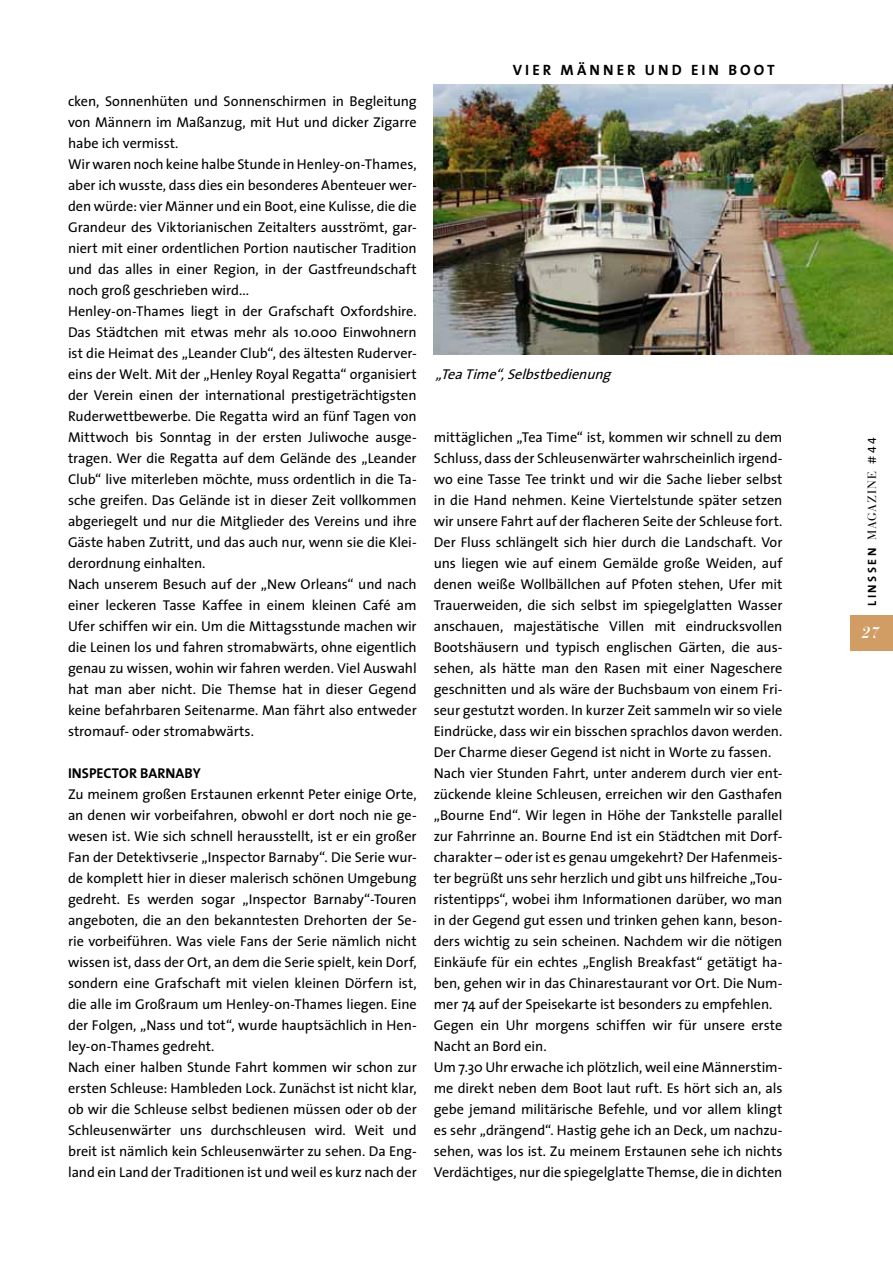
<style>
.page{position:relative;width:893px;height:1263px;background:#fff}
.page>*{position:absolute;margin:0;border:0;box-sizing:border-box;transform-origin:0 0}
.t1{font:italic 700 16.05px "Bauer Bodoni";color:#fff}
.t2{font:700 15px "The Sans";letter-spacing:.205em;color:#000}
.t3{font:14.25px/21px "The Sans";letter-spacing:-.005em;color:#000}
.t4{font:italic 14.25px "The Sans";color:#000}
.t5{font:700 14.25px "The Sans";letter-spacing:.005em;color:#000}
.t6{font:12px "Bauer Bodoni";letter-spacing:.085em;color:#000}
.s1{font-family:"The Sans";font-weight:700}
.s2{font-family:"The Sans"}
.s3{font-family:"The Sans Expert"}
</style>
<div class="page">
<img style="left:434px;top:85px;width:459px;height:269px">
<div style="left:850px;top:615px;width:43px;height:36px;background:#d19d65"></div>
<p class="t3" style="left:68px;top:90px;width:350px">cken, Sonnenhüten und Sonnenschirmen in Begleitung von Männern im Maßanzug, mit H ut und dicker Zigarre habe ich vermisst.<br>Wir waren noch keine halbe Stunde in Henley-on-Thames, aber ich wusste, dass dies ein besonderes Abenteuer wer&shy;den würde: vier Männer und ein Boot, eine Kulisse, die die Grandeur des Viktorianischen Zeitalters ausströmt, gar&shy;niert mit einer ordentlichen Portion nautischer Tradition und das alles in einer Region, in der Gastfreundschaft noch groß geschrieben wird...<br>Henley-on-Thames liegt in der Grafschaft Oxfordshire.<br>Das Städtchen mit etwas mehr als 10.000 Einwohnern ist die Heimat des „Leander Club“, des ältesten Ruderver&shy;eins der Welt. Mit der „Henley Royal Regatta“ organisiert der Verein einen der international prestigeträchtigsten Ruderwettbewerbe. Die Regatta wird an fünf Tagen von Mittwoch bis Sonntag in der ersten Juliwoche ausge&shy;tragen. Wer die Regatta auf dem Gelände des „Leander Club“ live miterleben möchte, muss ordentlich in die Ta&shy;sche greifen. Das Gelände ist in dieser Zeit vollkommen abgeriegelt und nur die Mitglieder des Vereins und ihre Gäste haben Zutritt, und das auch nur, wenn sie die Klei&shy;derordnung einhalten.<br>Nach unserem Besuch auf der „New Orleans“ und nach einer leckeren Tasse Kaffee in einem kleinen Café am Ufer schiffen wir ein. Um die Mittagsstunde machen wir die Leinen los und fahren stromabwärts, ohne eigentlich genau zu wissen, wohin wir fahren werden. Viel Auswahl hat man aber nicht. Die Themse hat in dieser Gegend keine befahrbaren Seitenarme. Man fährt also entweder stromauf- oder stromabwärts.</p>
<p class="t5" style="left:68px;top:761px;width:117px">INSPECTOR BARNABY</p>
<p class="t3" style="left:68px;top:783px;width:350px">Zu meinem großen Erstaunen erkennt Peter einige Orte, an denen wir vorbeifahren, obwohl er dort noch nie ge&shy;wesen ist. Wie sich schnell herausstellt, ist er ein großer Fan der Detektivserie „I nspector Barnaby“. Die Serie wur&shy;de komplett hier in dieser malerisch schönen Umgebung gedreht. Es werden sogar „I nspector Barnaby“-Touren angeboten, die an den bekanntesten Drehorten der Se&shy;rie vorbeiführen. Was viele Fans der Serie nämlich nicht wissen ist, dass der Ort, an dem die Serie spielt, kein Dorf, sondern eine Grafschaft mit vielen kleinen Dörfern ist, die alle im Großraum um Henley-on-Thames liegen. Eine der Folgen, „Nass und tot“, wurde hauptsächlich in Hen&shy;ley-on-Thames gedreht.<br>Nach einer halben Stunde Fahrt kommen wir schon zur ersten Schleuse: Hambleden Lock. Zunächst ist nicht klar, ob wir die Schleuse selbst bedienen müssen oder ob der Schleusenwärter uns durchschleusen wird. Weit und breit ist nämlich kein Schleusenwärter zu sehen. Da Eng&shy;land ein Land der Traditionen ist und weil es kurz nach der</p>
<p class="t2" style="left:513px;top:57px;width:262px">VIER MÄNNER UND EIN BOOT</p>
<p class="t4" style="left:435px;top:365px;width:181px">„TeaTime“,Selbstbedienung</p>
<p class="t3" style="left:434px;top:427px;width:351px">mittäglichen „Tea Time“ ist, kommen wir schnell zu dem Schluss, dass der Schleusenwärter wahrscheinlich irgend&shy;wo eine Tasse Tee trinkt und wir die Sache lieber selbst in die Hand nehmen. Keine Viertelstunde später setzen wir unsere Fahrt auf der flacheren Seite der Schleuse fort.<br>Der Fluss schlängelt sich hier durch die Landschaft. Vor uns liegen wie auf einem Gemälde große Weiden, auf denen weiße Wollbällchen auf Pfoten stehen, Ufer mit Trauerweiden, die sich selbst im spiegelglatten Wasser anschauen, majestätische Villen mit eindrucksvollen Bootshäusern und typisch englischen Gärten, die aus&shy;sehen, als hätte man den Rasen mit einer Nageschere geschnitten und als wäre der Buchsbaum von einem Fri&shy;seur gestutzt worden. I n kurzer Zeit sammeln wir so viele Eindrücke, dass wir ein bisschen sprachlos davon werden.<br>Der Charme dieser Gegend ist nicht in Worte zu fassen.<br>Nach vier Stunden Fahrt, unter anderem durch vier ent&shy;zückende kleine Schleusen, erreichen wir den Gasthafen „Bourne End“. Wir legen in Höhe der Tankstelle parallel zur Fahrrinne an. Bourne End ist ein Städtchen mit Dorf&shy;charakter – oder ist es genau umgekehrt? Der Hafenmeis&shy;ter begrüßt uns sehr herzlich und gibt uns hilfreiche „Tou&shy;ristentipps“, wobei ihm I nformationen darüber, wo man in der Gegend gut essen und trinken gehen kann, beson&shy;ders wichtig zu sein scheinen. Nachdem wir die nötigen Einkäufe für ein echtes „English Breakfast“ getätigt ha&shy;ben, gehen wir in das Chinarestaurant vor Ort. Die N um&shy;mer 74 auf der Speisekarte ist besonders zu empfehlen.<br>Gegen ein Uhr morgens schiffen wir für unsere erste Nacht an Bord ein.<br>Um 7.30 Uhr erwache ich plötzlich, weil eine Männerstim&shy;me direkt neben dem Boot laut ruft. Es hört sich an, als gebe jemand militärische Befehle, und vor allem klingt es sehr „drängend“. Hastig gehe ich an Deck, um nachzu&shy;sehen, was los ist. Zu meinem Erstaunen sehe ich nichts Verdächtiges, nur die spiegelglatte Themse, die in dichten</p>
<p class="t6" style="left:865px;top:606px;width:170px;rotate:-90deg"><span class="s1">LINSSEN</span> magazine <span class="s2">#</span><span class="s3">44</span></p>
<p class="t1" style="left:862px;top:622px;width:19px">27</p>
</div>
